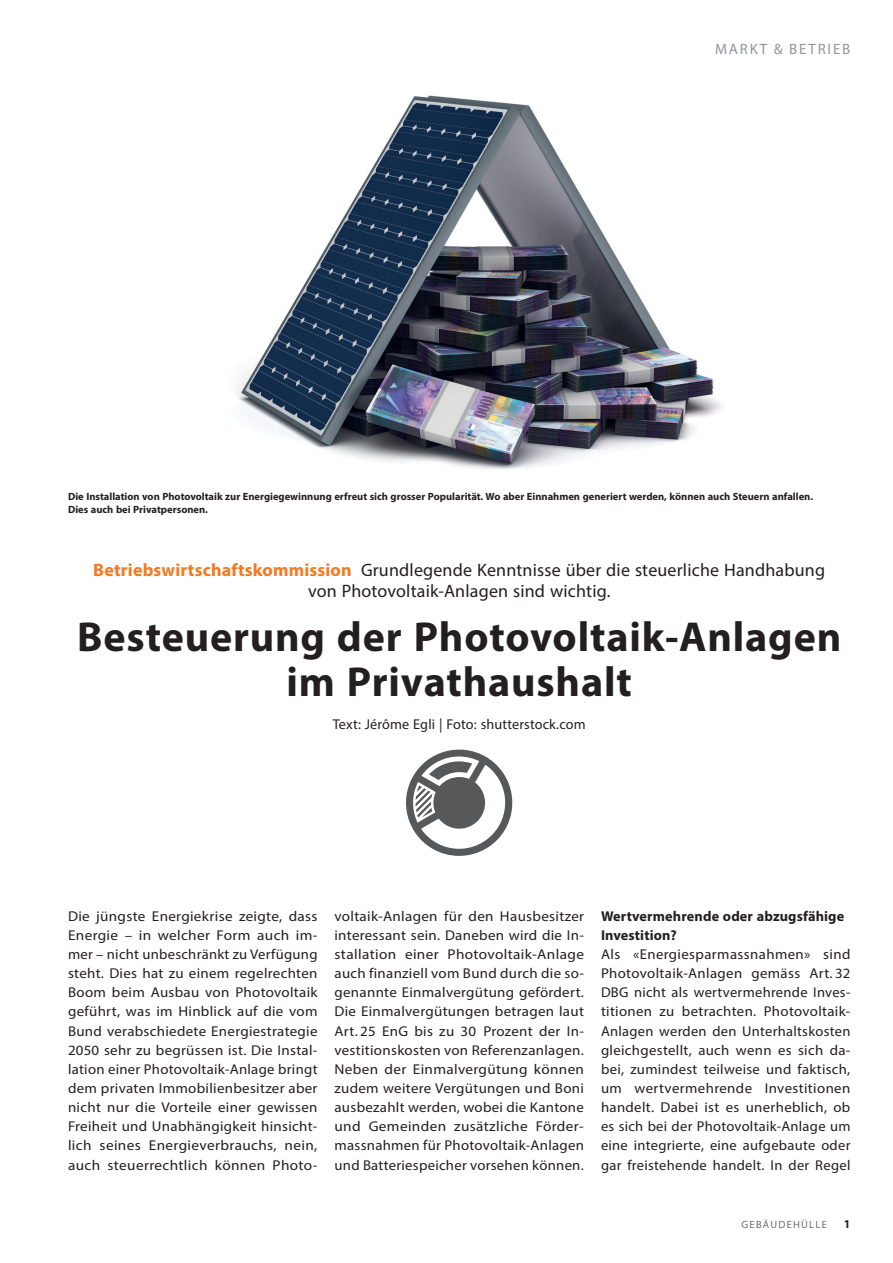
<style>
.page{position:relative;width:893px;height:1263px;background:#fff}
.page>*{position:absolute;margin:0;border:0;box-sizing:border-box;transform-origin:0 0}
._02_Titel{font:700 42px/45px "Myriad Pro";letter-spacing:.02em;color:#231f20;text-align:center}
._01_Übertitel{font:18px/21px "Myriad Pro";letter-spacing:.01em;color:#231f20;text-align:center}
.t1{font:15px "Myriad Pro";letter-spacing:.12em;color:#939598}
._05_Grundschrift{font:14.25px/19.2px "Myriad Pro";letter-spacing:.02em;color:#231f20;text-align:justify;scale:1.06 1}
._05_Grundschrift-2{font:14.25px/19.2px "Myriad Pro";letter-spacing:.02em;color:#231f20;text-align:justify;scale:1.04 1}
._06_Zwischentitel{font:700 14.25px/19.2px "Myriad Pro";letter-spacing:.01em;color:#231f20}
._03_Autor{font:14.25px "Myriad Pro";letter-spacing:.01em;color:#231f20}
.t2{font:700 12px "Myriad Pro";color:#231f20}
.Legende_lb{font:700 10.5px/13.5px "Myriad Pro";color:#231f20}
.t3{font:10.5px "Myriad Pro";letter-spacing:.12em;color:#6c6d70}
.s1{font-weight:700;color:#f47921}
</style>
<div class="page">
<svg style="left:406px;top:749px;width:107px;height:107px"></svg>
<img style="left:237px;top:95px;width:486px;height:375px">
<p class="t1" style="left:715px;top:39px;width:137px">MARKT &amp; BETRIEB</p>
<p class="Legende_lb" style="left:68px;top:489px;width:747px">Die Installation von Photovoltaik zur Energiegewinnung erfreut sich grosser Popularität. Wo aber Einnahmen generiert werden, können auch Steuern anfallen.<br>Dies auch bei Privatpersonen.</p>
<p class="_01_Übertitel" style="left:93px;top:559px;width:733px"><span class="s1">Betriebswirtschaftskommission</span> Grundlegende Kenntnisse über die steuerliche Handhabung von Photovoltaik-Anlagen sind wichtig.</p>
<p class="_02_Titel" style="left:77px;top:613px;width:766px">Besteuerung der Photovoltaik-Anlagen im Privathaushalt</p>
<p class="_03_Autor" style="left:333px;top:716px;width:254px">Text: Jérôme Egli | Foto: shutterstock.com</p>
<p class="_05_Grundschrift" style="left:68px;top:906px;width:237px">Die jüngste Energiekrise zeigte, dass Energie – in welcher Form auch im&shy;mer – nicht unbeschränkt zu Verfügung steht. Dies hat zu einem regelrechten Boom beim Ausbau von Photovoltaik geführt, was im Hinblick auf die vom Bund verabschiedete Energiestrategie 2050 sehr zu begrüssen ist. Die Instal&shy;lation einer Photovoltaik-Anlage bringt dem privaten Immobilienbesitzer aber nicht nur die Vorteile einer gewissen Freiheit und Unabhängigkeit hinsicht&shy;lich seines Energieverbrauchs, nein, auch steuerrechtlich können Photo-</p>
<p class="_05_Grundschrift" style="left:334px;top:906px;width:237px">voltaik-Anlagen für den Hausbesitzer interessant sein. Daneben wird die In&shy;stallation einer Photovoltaik-Anlage auch finanziell vom Bund durch die so&shy;genannte Einmalvergütung gefördert.<br>Die Einmalvergütungen betragen laut Art. 25 EnG bis zu 30 Prozent der In&shy;vestitionskosten von Referenzanlagen.<br>Neben der Einmalvergütung können zudem weitere Vergütungen und Boni ausbezahlt werden, wobei die Kantone und Gemeinden zusätzliche Förder&shy;massnahmen für Photovoltaik-Anlagen und Batteriespeicher vorsehen können.</p>
<p class="_06_Zwischentitel" style="left:601px;top:906px;width:245px">Wertvermehrende oder abzugsfähige<br>Investition?</p>
<p class="_05_Grundschrift-2" style="left:601px;top:944px;width:241px">Als «Energiesparmassnahmen» sind Photovoltaik-Anlagen gemäss Art. 32<br>DBG nicht als wertvermehrende Inves&shy;titionen zu betrachten. Photovoltaik-Anlagen werden den Unterhaltskosten gleichgestellt, auch wenn es sich da&shy;bei, zumindest teilweise und faktisch, um wertvermehrende Investitionen handelt. Dabei ist es unerheblich, ob es sich bei der Photovoltaik-Anlage um eine integrierte, eine aufgebaute oder gar freistehende handelt. In der Regel</p>
<p class="t3" style="left:741px;top:1218px;width:87px">GEBÄUDEHÜLLE</p>
<p class="t2" style="left:844px;top:1216px;width:8px">1</p>
</div>
